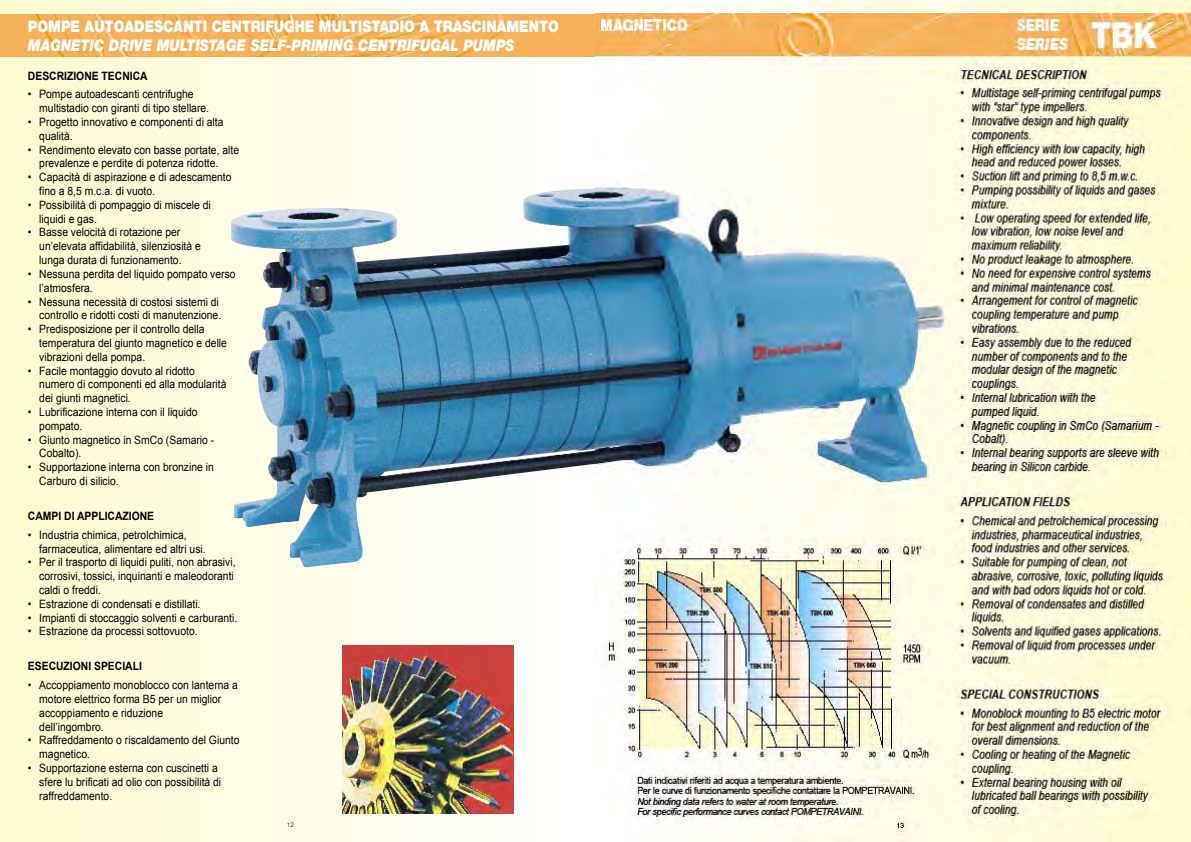
<style>
.page{position:relative;width:1191px;height:842px;background:#fff}
.page>*{position:absolute;margin:0;border:0;box-sizing:border-box;transform-origin:0 0}
.t1{font:900 16px/19.2px "Helvetica Neue";color:#fff;scale:.85 1}
.t2{font:11.5px/13.8px "Arial";color:#000;scale:.9 1}
.t3{font:700 11.5px "Arial";color:#000;scale:.9 1}
.t4{font:300 6.5px "Helvetica Neue";color:#000}
.s1{font-style:italic}
</style>
<div class="page">
<div style="left:0;top:0;width:9px;height:841px;background:#fffbd1"></div>
<div style="left:7px;top:0;width:10px;height:841px;background:#fffcd2"></div>
<div style="left:15px;top:0;width:9px;height:841px;background:#fffcd2"></div>
<div style="left:23px;top:0;width:9px;height:841px;background:#fffcd3"></div>
<div style="left:30px;top:0;width:10px;height:841px;background:#fffcd4"></div>
<div style="left:38px;top:0;width:10px;height:841px;background:#fffcd4"></div>
<div style="left:46px;top:0;width:9px;height:841px;background:#fffcd5"></div>
<div style="left:54px;top:0;width:9px;height:841px;background:#fffcd6"></div>
<div style="left:61px;top:0;width:10px;height:841px;background:#fffcd6"></div>
<div style="left:69px;top:0;width:10px;height:841px;background:#fffcd7"></div>
<div style="left:77px;top:0;width:9px;height:841px;background:#fffcd8"></div>
<div style="left:85px;top:0;width:9px;height:841px;background:#fffcd9"></div>
<div style="left:92px;top:0;width:10px;height:841px;background:#fffcd9"></div>
<div style="left:100px;top:0;width:10px;height:841px;background:#fffcda"></div>
<div style="left:108px;top:0;width:9px;height:841px;background:#fffddb"></div>
<div style="left:116px;top:0;width:9px;height:841px;background:#fffddb"></div>
<div style="left:123px;top:0;width:10px;height:841px;background:#fffddc"></div>
<div style="left:131px;top:0;width:10px;height:841px;background:#fffddd"></div>
<div style="left:139px;top:0;width:9px;height:841px;background:#fffddd"></div>
<div style="left:146px;top:0;width:10px;height:841px;background:#fffdde"></div>
<div style="left:154px;top:0;width:10px;height:841px;background:#fffdde"></div>
<div style="left:162px;top:0;width:9px;height:841px;background:#fffddf"></div>
<div style="left:170px;top:0;width:9px;height:841px;background:#fffde0"></div>
<div style="left:177px;top:0;width:10px;height:841px;background:#fffde0"></div>
<div style="left:185px;top:0;width:10px;height:841px;background:#fffde1"></div>
<div style="left:193px;top:0;width:9px;height:841px;background:#fffde1"></div>
<div style="left:201px;top:0;width:9px;height:841px;background:#fffde2"></div>
<div style="left:208px;top:0;width:10px;height:841px;background:#fffde3"></div>
<div style="left:216px;top:0;width:10px;height:841px;background:#fffde3"></div>
<div style="left:224px;top:0;width:9px;height:841px;background:#fffde4"></div>
<div style="left:232px;top:0;width:9px;height:841px;background:#fffde5"></div>
<div style="left:239px;top:0;width:10px;height:841px;background:#fffde5"></div>
<div style="left:247px;top:0;width:10px;height:841px;background:#fffde5"></div>
<div style="left:255px;top:0;width:9px;height:841px;background:#fffde5"></div>
<div style="left:263px;top:0;width:9px;height:841px;background:#fffde6"></div>
<div style="left:270px;top:0;width:10px;height:841px;background:#fffde7"></div>
<div style="left:278px;top:0;width:10px;height:841px;background:#fffde7"></div>
<div style="left:286px;top:0;width:9px;height:841px;background:#fffde8"></div>
<div style="left:293px;top:0;width:10px;height:841px;background:#fffde8"></div>
<div style="left:301px;top:0;width:10px;height:841px;background:#fffde9"></div>
<div style="left:309px;top:0;width:9px;height:841px;background:#fffde9"></div>
<div style="left:317px;top:0;width:9px;height:841px;background:#fffdea"></div>
<div style="left:324px;top:0;width:10px;height:841px;background:#fffdeb"></div>
<div style="left:332px;top:0;width:10px;height:841px;background:#fffdeb"></div>
<div style="left:340px;top:0;width:9px;height:841px;background:#fffdec"></div>
<div style="left:348px;top:0;width:9px;height:841px;background:#fffdec"></div>
<div style="left:355px;top:0;width:10px;height:841px;background:#fffded"></div>
<div style="left:363px;top:0;width:10px;height:841px;background:#fffdee"></div>
<div style="left:371px;top:0;width:9px;height:841px;background:#fffdee"></div>
<div style="left:379px;top:0;width:9px;height:841px;background:#fffdef"></div>
<div style="left:386px;top:0;width:10px;height:841px;background:#fffdef"></div>
<div style="left:394px;top:0;width:10px;height:841px;background:#fffdf0"></div>
<div style="left:402px;top:0;width:9px;height:841px;background:#fffdf1"></div>
<div style="left:410px;top:0;width:9px;height:841px;background:#fffdf1"></div>
<div style="left:417px;top:0;width:10px;height:841px;background:#fffef2"></div>
<div style="left:425px;top:0;width:10px;height:841px;background:#fffef3"></div>
<div style="left:433px;top:0;width:9px;height:841px;background:#fffef3"></div>
<div style="left:440px;top:0;width:10px;height:841px;background:#fffef4"></div>
<div style="left:448px;top:0;width:10px;height:841px;background:#fffef4"></div>
<div style="left:456px;top:0;width:10px;height:841px;background:#fffef5"></div>
<div style="left:464px;top:0;width:9px;height:841px;background:#fffef6"></div>
<div style="left:471px;top:0;width:10px;height:841px;background:#fffef6"></div>
<div style="left:479px;top:0;width:10px;height:841px;background:#fffef7"></div>
<div style="left:487px;top:0;width:9px;height:841px;background:#fffef7"></div>
<div style="left:495px;top:0;width:9px;height:841px;background:#fffef8"></div>
<div style="left:502px;top:0;width:10px;height:841px;background:#fffef9"></div>
<div style="left:510px;top:0;width:10px;height:841px;background:#fffef9"></div>
<div style="left:518px;top:0;width:9px;height:841px;background:#fffefa"></div>
<div style="left:526px;top:0;width:9px;height:841px;background:#fffefa"></div>
<div style="left:533px;top:0;width:10px;height:841px;background:#fffffb"></div>
<div style="left:541px;top:0;width:10px;height:841px;background:#fffffb"></div>
<img style="left:0;top:14px;width:595px;height:43px">
<img style="left:231px;top:188px;width:364px;height:379px">
<img style="left:343px;top:645px;width:170px;height:169px">
<img style="left:595px;top:0;width:596px;height:841px">
<p class="t1" style="left:28px;top:16px;width:626px">POMPE AUTOADESCANTI CENTRIFUGHE MULTISTADIO A TRASCINAMENTO<br><span class="s1">MAGNETIC DRIVE MULTISTAGE SELF-PRIMING CENTRIFUGAL PUMPS</span></p>
<p class="t3" style="left:28px;top:68px;width:134px">DESCRIZIONE TECNICA</p>
<p class="t2" style="left:39px;top:87px;width:190px;text-indent:-11px">• Pompe autoadescanti centrifughe multistadio con giranti di tipo stellare.</p>
<p class="t2" style="left:39px;top:115px;width:206px;text-indent:-11px">• Progetto innovativo e componenti di alta qualità.</p>
<p class="t2" style="left:39px;top:143px;width:223px;text-indent:-11px">• Rendimento elevato con basse portate, alte prevalenze e perdite di potenza ridotte.</p>
<p class="t2" style="left:39px;top:170px;width:215px;text-indent:-11px">• Capacità di aspirazione e di adescamento fino a 8,5 m.c.a. di vuoto.</p>
<p class="t2" style="left:39px;top:198px;width:192px;text-indent:-11px">• Possibilità di pompaggio di miscele di liquidi e gas.</p>
<p class="t2" style="left:39px;top:225px;width:181px;text-indent:-11px">• Basse velocità di rotazione per un’elevata affidabilità, silenziosità e lunga durata di funzionamento.</p>
<p class="t2" style="left:39px;top:267px;width:220px;text-indent:-11px">• Nessuna perdita del liquido pompato verso l’atmosfera.</p>
<p class="t2" style="left:28px;top:294px;width:216px;text-align:right">• Nessuna necessità di costosi sistemi di controllo e ridotti costi di manutenzione.</p>
<p class="t2" style="left:39px;top:322px;width:210px;text-indent:-11px">• Predisposizione per il controllo della temperatura del giunto magnetico e delle vibrazioni della pompa.</p>
<p class="t2" style="left:39px;top:363px;width:209px;text-indent:-11px">• Facile montaggio dovuto al ridotto numero di componenti ed alla modularità dei giunti magnetici.</p>
<p class="t2" style="left:39px;top:405px;width:177px;text-indent:-11px">• Lubrificazione interna con il liquido pompato.</p>
<p class="t2" style="left:39px;top:432px;width:196px;text-indent:-11px">• Giunto magnetico in SmCo (Samario -<br>Cobalto).</p>
<p class="t2" style="left:39px;top:460px;width:195px;text-indent:-11px">• Supportazione interna con bronzine in<br>Carburo di silicio.</p>
<p class="t3" style="left:28px;top:508px;width:142px">CAMPI DI APPLICAZIONE</p>
<p class="t2" style="left:39px;top:528px;width:186px;text-indent:-11px">• Industria chimica, petrolchimica, farmaceutica, alimentare ed altri usi.</p>
<p class="t2" style="left:39px;top:555px;width:220px;text-indent:-11px">• Per il trasporto di liquidi puliti, non abrasivi, corrosivi, tossici, inquinanti e maleodoranti caldi o freddi.</p>
<p class="t2" style="left:28px;top:597px;width:193px">• Estrazione di condensati e distillati.</p>
<p class="t2" style="left:28px;top:610px;width:234px">• Impianti di stoccaggio solventi e carburanti.</p>
<p class="t2" style="left:28px;top:624px;width:190px">• Estrazione da processi sottovuoto.</p>
<p class="t3" style="left:28px;top:658px;width:128px">ESECUZIONI SPECIALI</p>
<p class="t2" style="left:39px;top:678px;width:222px;text-indent:-11px">• Accoppiamento monoblocco con lanterna a motore elettrico forma B5 per un miglior accoppiamento e riduzione<br>dell’ingombro.</p>
<p class="t2" style="left:39px;top:733px;width:224px;text-indent:-11px">• Raffreddamento o riscaldamento del Giunto magnetico.</p>
<p class="t2" style="left:39px;top:761px;width:204px;text-indent:-11px">• Supportazione esterna con cuscinetti a sfere lu brificati ad olio con possibilità di raffreddamento.</p>
<p class="t4" style="left:287px;top:820px;width:9px">12</p>
</div>
